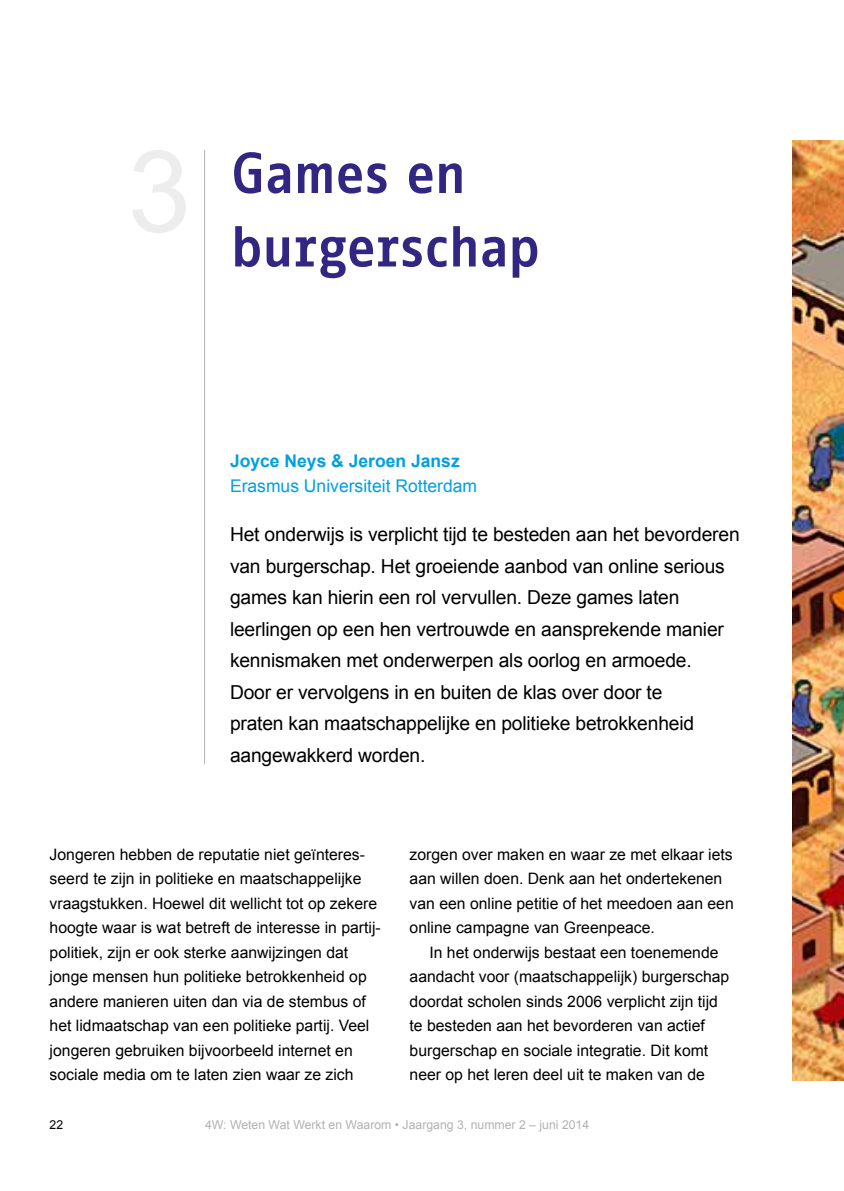
<style>
.page{position:relative;width:844px;height:1191px;background:#fff}
.page>*{position:absolute;margin:0;border:0;box-sizing:border-box;transform-origin:0 0}
.t1{font:700 56px/73.5px "Info Office";letter-spacing:-.06em;color:#312783}
.t2{font:19.25px/31.5px "Arial";letter-spacing:-.01em;color:#000}
.t3{font:17.5px "Arial";color:#009fe3}
.t4{font:700 17.5px "Arial";color:#009fe3}
.t5{font:15.75px/24.5px "Arial";color:#000}
.t6{font:12.25px "Arial";color:#b3b2b2}
.t7{font:12.25px "Arial";color:#000}
</style>
<div class="page">
<hr style="left:204px;top:150px;width:1px;height:614px;background:#b3b2b2">
<img style="left:792px;top:140px;width:51px;height:940px">
<h1 class="t1" style="left:229px;top:135px;width:313px">Games en burgerschap</h1>
<p class="t4" style="left:230px;top:450px;width:231px">Joyce Neys &amp; Jeroen Jansz</p>
<p class="t3" style="left:230px;top:474px;width:248px">Erasmus Universiteit Rotterdam</p>
<p class="t2" style="left:230px;top:519px;width:511px">Het onderwijs is verplicht tijd te besteden aan het bevorderen van burgerschap. Het groeiende aanbod van online serious games kan hierin een rol vervullen. Deze games laten leerlingen op een hen vertrouwde en aansprekende manier kennismaken met onderwerpen als oorlog en armoede.<br>Door er vervolgens in en buiten de klas over door te<br>praten kan maatschappelijke en politieke betrokkenheid aangewakkerd worden.</p>
<p class="t5" style="left:50px;top:842px;width:332px">Jongeren hebben de reputatie niet geïnteres&shy;seerd te zijn in politieke en maatschappelijke vraagstukken. Hoewel dit wellicht tot op zekere hoogte waar is wat betreft de interesse in partij&shy;politiek, zijn er ook sterke aanwijzingen dat jonge mensen hun politieke betrokkenheid op andere manieren uiten dan via de stembus of het lidmaatschap van een politieke partij. Veel jongeren gebruiken bijvoorbeeld internet en sociale media om te laten zien waar ze zich</p>
<p class="t6" style="left:205px;top:1116px;width:385px">4W: Weten Wat Werkt en Waarom • Jaargang 3, nummer 2 – juni 2014</p>
<p class="t5" style="left:409px;top:842px;width:325px">zorgen over maken en waar ze met elkaar iets aan willen doen. Denk aan het ondertekenen van een online petitie of het meedoen aan een online campagne van Greenpeace.</p>
<p class="t5" style="left:409px;top:940px;width:321px;text-indent:20px">In het onderwijs bestaat een toenemende aandacht voor (maatschappelijk) burgerschap doordat scholen sinds 2006 verplicht zijn tijd te besteden aan het bevorderen van actief burgerschap en sociale integratie. Dit komt neer op het leren deel uit te maken van de</p>
<p class="t7" style="left:50px;top:1116px;width:15px">22</p>
</div>
